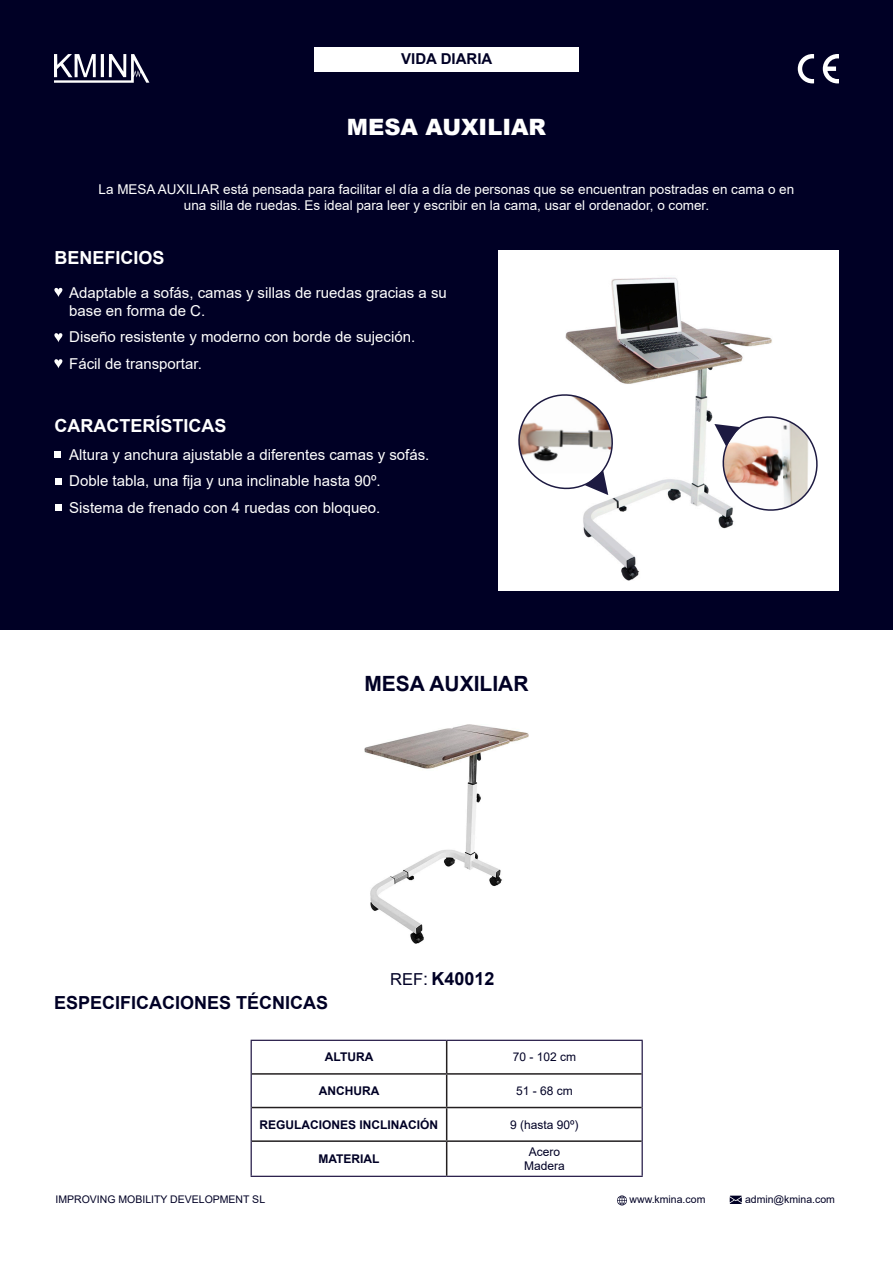
<style>
.page{position:relative;width:893px;height:1263px;background:#fff}
.page>*{position:absolute;margin:0;border:0;box-sizing:border-box;transform-origin:0 0}
.t1{font:900 22.5px "Arial";color:#fff}
.t2{font:700 21px "Arial";color:#000025}
.t3{font:700 18px "Arial";color:#000025}
.t4{font:700 18px "Arial";color:#fff}
.t5{font:15px/18px "Arial";color:#fff}
.t6{font:700 15px "Arial";color:#000025}
.t7{font:13.5px "Arial";color:#fff}
.t8{font:700 12px "Arial";color:#000025}
.t9{font:12px "Arial";color:#000025}
.t10{font:10.5px "Arial";color:#000025}
.s1{font-weight:400;font-size:16.5px}
.s2{font-weight:400}
</style>
<div class="page">
<div style="left:0;top:0;width:893px;height:630px;background:#000025"></div>
<svg style="left:54px;top:54px;width:95px;height:29px"></svg>
<svg style="left:823px;top:54px;width:16px;height:29px"></svg>
<svg style="left:798px;top:54px;width:16px;height:29px"></svg>
<svg style="left:617px;top:1195px;width:10px;height:10px"></svg>
<svg style="left:730px;top:1195px;width:12px;height:9px"></svg>
<div style="left:314px;top:47px;width:265px;height:24px;background:#fff"></div>
<div style="left:55px;top:478px;width:6px;height:7px;background:#fff"></div>
<div style="left:55px;top:504px;width:6px;height:7px;background:#fff"></div>
<div style="left:54px;top:451px;width:7px;height:7px;background:#fff"></div>
<svg style="left:54px;top:288px;width:8px;height:9px"></svg>
<svg style="left:54px;top:333px;width:8px;height:9px"></svg>
<svg style="left:54px;top:359px;width:8px;height:9px"></svg>
<hr style="left:251px;top:1040px;width:196px;height:1px;background:#0d0233">
<hr style="left:251px;top:1041px;width:1px;height:33px;background:#0d0233">
<hr style="left:447px;top:1040px;width:196px;height:1px;background:#0d0233">
<hr style="left:642px;top:1041px;width:1px;height:33px;background:#0d0233">
<hr style="left:251px;top:1074px;width:1px;height:33px;background:#0d0233">
<hr style="left:642px;top:1074px;width:1px;height:33px;background:#0d0233">
<hr style="left:251px;top:1107px;width:1px;height:34px;background:#0d0233">
<hr style="left:642px;top:1107px;width:1px;height:34px;background:#0d0233">
<hr style="left:251px;top:1141px;width:1px;height:35px;background:#0d0233">
<hr style="left:642px;top:1141px;width:1px;height:35px;background:#0d0233">
<hr style="left:251px;top:1176px;width:196px;height:1px;background:#0d0233">
<hr style="left:447px;top:1176px;width:196px;height:1px;background:#0d0233">
<hr style="left:446px;top:1041px;width:1px;height:32px;background:#231f20">
<hr style="left:252px;top:1073px;width:195px;height:2px;background:#231f20">
<hr style="left:447px;top:1073px;width:195px;height:2px;background:#231f20">
<hr style="left:446px;top:1075px;width:1px;height:32px;background:#231f20">
<hr style="left:252px;top:1107px;width:195px;height:1px;background:#231f20">
<hr style="left:447px;top:1107px;width:195px;height:1px;background:#231f20">
<hr style="left:446px;top:1108px;width:1px;height:32px;background:#231f20">
<hr style="left:252px;top:1140px;width:195px;height:2px;background:#231f20">
<hr style="left:447px;top:1140px;width:195px;height:2px;background:#231f20">
<hr style="left:446px;top:1142px;width:1px;height:34px;background:#231f20">
<img style="left:364px;top:724px;width:165px;height:219px">
<img style="left:498px;top:251px;width:340px;height:334px">
<svg style="left:714px;top:409px;width:111px;height:109px;background:#ddd4d2"></svg>
<svg style="left:511px;top:387px;width:107px;height:109px;background:#dddada"></svg>
<p class="t6" style="left:401px;top:48px;width:93px">VIDA DIARIA</p>
<p class="t1" style="left:347px;top:111px;width:201px">MESA AUXILIAR</p>
<p class="t7" style="left:99px;top:180px;width:697px">La MESA AUXILIAR está pensada para facilitar el día a día de personas que se encuentran postradas en cama o en</p>
<p class="t7" style="left:184px;top:196px;width:527px">una silla de ruedas. Es ideal para leer y escribir en la cama, usar el ordenador, o comer.</p>
<p class="t4" style="left:54px;top:245px;width:112px">BENEFICIOS</p>
<p class="t5" style="left:69px;top:283px;width:379px">Adaptable a sofás, camas y sillas de ruedas gracias a su base en forma de C.</p>
<p class="t5" style="left:69px;top:328px;width:347px">Diseño resistente y moderno con borde de sujeción.</p>
<p class="t5" style="left:69px;top:354px;width:134px">Fácil de transportar.</p>
<p class="t4" style="left:54px;top:413px;width:173px">CARACTERÍSTICAS</p>
<p class="t5" style="left:69px;top:445px;width:362px">Altura y anchura ajustable a diferentes camas y sofás.</p>
<p class="t5" style="left:69px;top:472px;width:313px">Doble tabla, una fija y una inclinable hasta 90º.</p>
<p class="t5" style="left:69px;top:498px;width:313px">Sistema de frenado con 4 ruedas con bloqueo.</p>
<p class="t2" style="left:364px;top:668px;width:166px">MESA AUXILIAR</p>
<p class="t3" style="left:54px;top:990px;width:276px">ESPECIFICACIONES TÉCNICAS</p>
<p class="t3" style="left:390px;top:966px;width:106px"><span class="s1">REF</span><span class="s2">:</span> K40012</p>
<p class="t8" style="left:325px;top:1049px;width:50px">ALTURA</p>
<p class="t9" style="left:513px;top:1049px;width:65px">70 - 102 cm</p>
<p class="t8" style="left:319px;top:1082px;width:62px">ANCHURA</p>
<p class="t9" style="left:516px;top:1082px;width:58px">51 - 68 cm</p>
<p class="t8" style="left:260px;top:1116px;width:180px">REGULACIONES INCLINACIÓN</p>
<p class="t9" style="left:510px;top:1116px;width:70px">9 (hasta 90º)</p>
<p class="t8" style="left:318px;top:1150px;width:63px">MATERIAL</p>
<p class="t9" style="left:529px;top:1143px;width:33px">Acero</p>
<p class="t9" style="left:524px;top:1158px;width:42px">Madera</p>
<p class="t10" style="left:55px;top:1192px;width:211px">IMPROVING MOBILITY DEVELOPMENT SL</p>
<p class="t10" style="left:630px;top:1192px;width:77px">www.kmina.com</p>
<p class="t10" style="left:745px;top:1192px;width:92px">admin@kmina.com</p>
</div>
